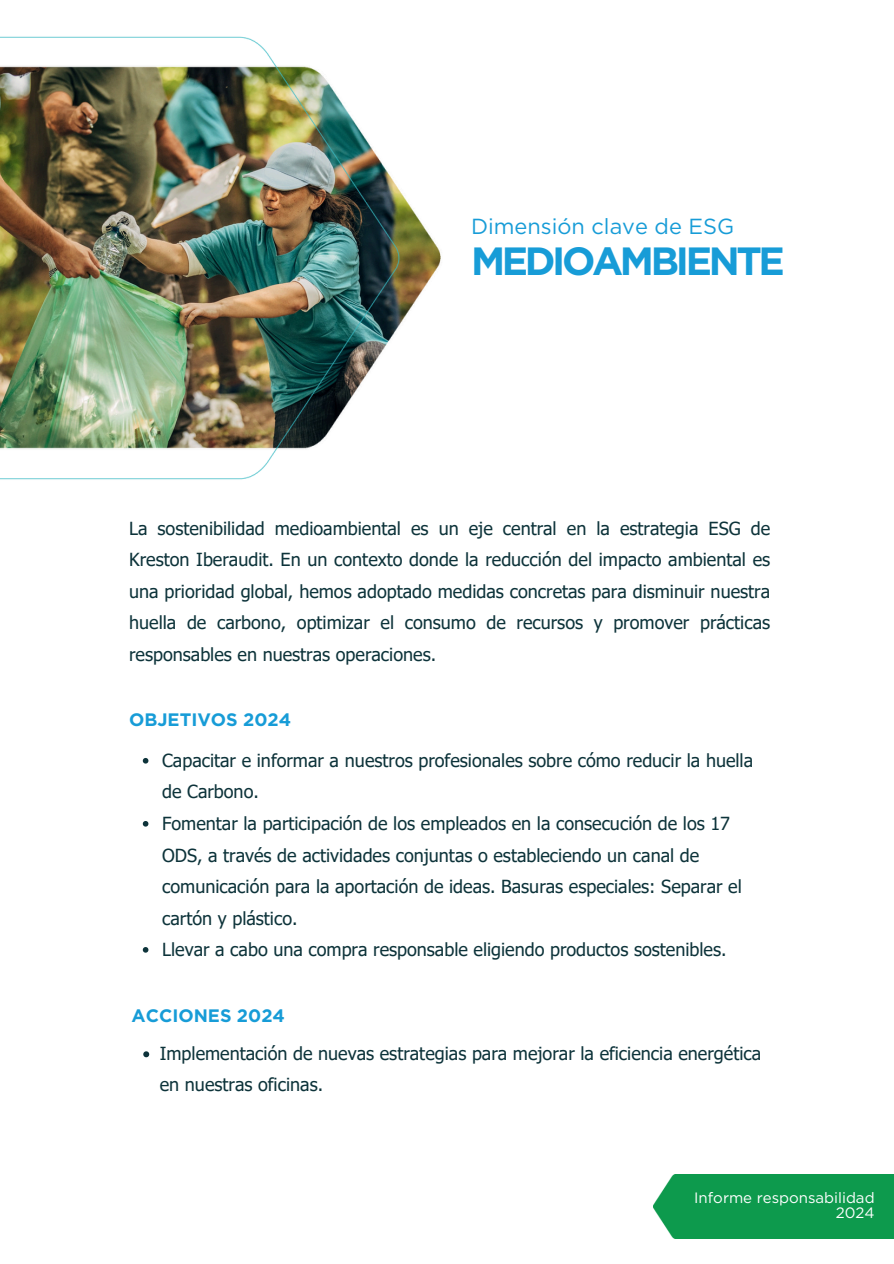
<style>
.page{position:relative;width:894px;height:1264px;background:#fff}
.page>*{position:absolute;margin:0;border:0;box-sizing:border-box;transform-origin:0 0}
.t1{font:700 39.3px "Gotham";letter-spacing:-.085em;color:#179cd7}
.t2{font:21.75px "Gotham";color:#179cd7}
.t3{font:18px/31.5px "Tahoma";color:#0d333a}
.t4{font:700 18px "Gotham";color:#179cd7}
.t5{font:15px/15.8px "Gotham";color:#fff;text-align:right}
</style>
<div class="page">
<img style="left:418px;top:218px;width:23px;height:79px">
<img style="left:0;top:36px;width:418px;height:444px">
<svg style="left:143px;top:758px;width:5px;height:5px"></svg>
<svg style="left:143px;top:821px;width:5px;height:5px"></svg>
<svg style="left:143px;top:947px;width:5px;height:5px"></svg>
<div style="left:653px;top:1174px;width:240px;height:64px;background:#0d9a4d"></div>
<svg style="left:143px;top:1051px;width:6px;height:6px"></svg>
<h4 class="t2" style="left:471px;top:213px;width:264px">Dimensión clave de ESG</h4>
<p class="t1" style="left:471px;top:237px;width:315px">MEDIOAMBIENTE</p>
<p class="t3" style="left:129px;top:512px;width:642px;text-align:justify">La sostenibilidad medioambiental es un eje central en la estrategia ESG de Kreston Iberaudit. En un contexto donde la reducción del impacto ambiental es una prioridad global, hemos adoptado medidas concretas para disminuir nuestra huella de carbono, optimizar el consumo de recursos y promover prácticas responsables en nuestras operaciones.</p>
<h3 class="t4" style="left:129px;top:708px;width:163px">OBJETIVOS 2024</h3>
<p class="t3" style="left:162px;top:744px;width:592px">Capacitar e informar a nuestros profesionales sobre cómo reducir la huella de Carbono.</p>
<p class="t3" style="left:162px;top:807px;width:581px">Fomentar la participación de los empleados en la consecución de los 17<br>ODS, a través de actividades conjuntas o estableciendo un canal de comunicación para la aportación de ideas. Basuras especiales: Separar el cartón y plástico.</p>
<h2 class="t3" style="left:162px;top:933px;width:565px">Llevar a cabo una compra responsable eligiendo productos sostenibles.</h2>
<p class="t4" style="left:131px;top:1004px;width:155px">ACCIONES 2024</p>
<p class="t3" style="left:160px;top:1036px;width:602px;line-height:32px">Implementación de nuevas estrategias para mejorar la eficiencia energética en nuestras oficinas.</p>
<h1 class="t5" style="left:694px;top:1189px;width:182px">Informe responsabilidad<br>2024</h1>
</div>
